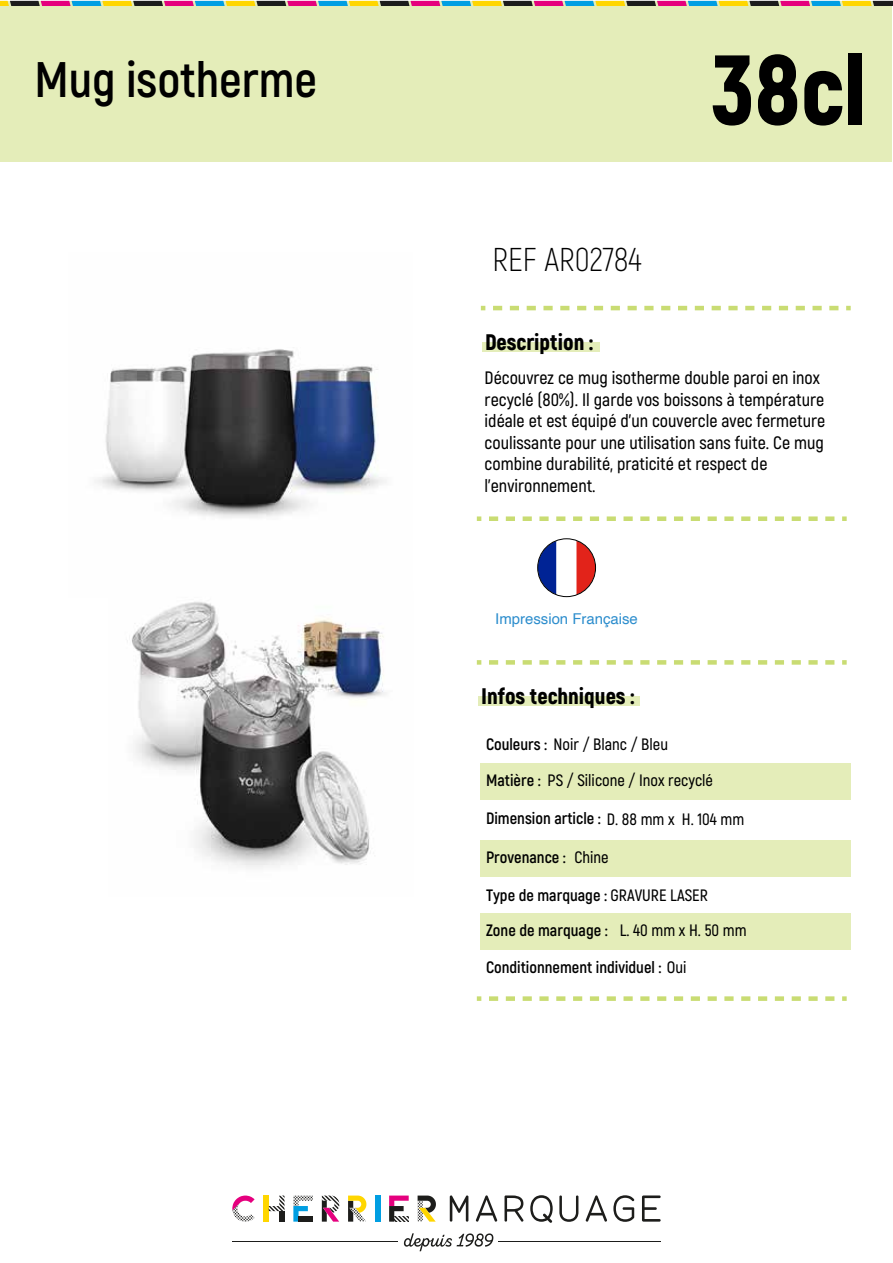
<style>
.page{position:relative;width:893px;height:1263px;background:#fff}
.page>*{position:absolute;margin:0;border:0;box-sizing:border-box;transform-origin:0 0}
.t1{font:900 98.55px "Akrobat";color:#000}
.t2{font:700 49.95px "Akrobat";color:#000}
.t3{font:300 33px "Akrobat";color:#000}
.t4{font:900 22.5px "Akrobat";color:#000}
.t5{font:600 18px/21.6px "Akrobat";color:#000}
.t6{font:700 16.5px "Akrobat";color:#000}
.t7{font:600 16.5px/36.3px "Akrobat";color:#000}
.t8{font:14.85px "Helvetica";color:#2c8dcd}
.s1{font-weight:700}
.s2{font-weight:600}
</style>
<div class="page">
<div style="left:0;top:1px;width:892px;height:161px;background:#e4edb9"></div>
<svg style="left:0;top:1px;width:893px;height:5px;background:#866d63"></svg>
<svg style="left:232px;top:1195px;width:23px;height:26px"></svg>
<svg style="left:293px;top:1195px;width:20px;height:26px"></svg>
<svg style="left:389px;top:1195px;width:20px;height:26px"></svg>
<div style="left:375px;top:1195px;width:5px;height:26px;background:#009ee2"></div>
<div style="left:263px;top:1195px;width:6px;height:26px;background:#ffd600"></div>
<div style="left:279px;top:1211px;width:5px;height:10px;background:#1d1d1b"></div>
<svg style="left:269px;top:1195px;width:15px;height:16px"></svg>
<svg style="left:322px;top:1195px;width:17px;height:26px"></svg>
<svg style="left:348px;top:1195px;width:18px;height:26px"></svg>
<svg style="left:418px;top:1195px;width:18px;height:26px"></svg>
<svg style="left:450px;top:1195px;width:18px;height:26px"></svg>
<svg style="left:476px;top:1195px;width:21px;height:26px"></svg>
<svg style="left:504px;top:1195px;width:19px;height:26px"></svg>
<svg style="left:530px;top:1195px;width:23px;height:28px"></svg>
<svg style="left:559px;top:1195px;width:19px;height:27px"></svg>
<svg style="left:586px;top:1195px;width:21px;height:26px"></svg>
<svg style="left:613px;top:1195px;width:21px;height:27px"></svg>
<svg style="left:642px;top:1195px;width:19px;height:26px"></svg>
<svg style="left:404px;top:1233px;width:89px;height:18px"></svg>
<hr style="left:232px;top:1241px;width:166px;height:1px;background:#1d1d1b">
<hr style="left:498px;top:1241px;width:163px;height:1px;background:#1d1d1b">
<div style="left:480px;top:764px;width:370px;height:36px;background:#e4edb9"></div>
<div style="left:480px;top:840px;width:370px;height:37px;background:#e4edb9"></div>
<div style="left:480px;top:913px;width:370px;height:36px;background:#e4edb9"></div>
<div style="left:482px;top:342px;width:118px;height:10px;background:#e4edb9"></div>
<svg style="left:477px;top:516px;width:4px;height:5px"></svg>
<svg style="left:489px;top:516px;width:358px;height:5px"></svg>
<svg style="left:481px;top:306px;width:4px;height:4px"></svg>
<svg style="left:493px;top:306px;width:358px;height:4px"></svg>
<div style="left:478px;top:697px;width:161px;height:9px;background:#e4edb9"></div>
<svg style="left:477px;top:660px;width:4px;height:5px"></svg>
<svg style="left:489px;top:660px;width:358px;height:5px"></svg>
<svg style="left:477px;top:996px;width:4px;height:5px"></svg>
<svg style="left:489px;top:996px;width:358px;height:5px"></svg>
<svg style="left:538px;top:539px;width:57px;height:57px"></svg>
<div style="left:537px;top:538px;width:59px;height:59px;border:1px solid #000;border-radius:50%"></div>
<img style="left:95px;top:349px;width:291px;height:169px">
<img style="left:132px;top:602px;width:254px;height:266px">
<h2 class="t2" style="left:34px;top:48px;width:284px">Mug isotherme</h2>
<h3 class="t3" style="left:492px;top:240px;width:151px">REF AR02784</h3>
<p class="t4" style="left:485px;top:327px;width:109px">Description :</p>
<h1 class="t1" style="left:712px;top:26px;width:156px">38cl</h1>
<p class="t5" style="left:485px;top:367px;width:342px">Découvrez ce mug isotherme double paroi en inox recyclé (80%). Il garde vos boissons à température idéale et est équipé d’un couvercle avec fermeture coulissante pour une utilisation sans fuite. Ce mug combine durabilité, praticité et respect de l’environnement.</p>
<p class="t8" style="left:495px;top:607px;width:144px">Impression Française</p>
<p class="t4" style="left:481px;top:681px;width:155px">Infos techniques :</p>
<p class="t7" style="left:486px;top:726px;width:229px"><span class="s1">Couleurs :</span> Noir / Blanc / Bleu<br><span class="s1">Matière :</span> PS / Silicone / Inox recyclé</p>
<p class="t6" style="left:486px;top:808px;width:260px">Dimension article : <span class="s2">D. 88 mm x H. 104 mm</span></p>
<p class="t6" style="left:486px;top:846px;width:124px">Provenance : <span class="s2">Chine</span></p>
<p class="t6" style="left:486px;top:885px;width:223px">Type de marquage : <span class="s2">GRAVURE LASER</span></p>
<p class="t6" style="left:486px;top:920px;width:262px">Zone de marquage : <span class="s2">L. 40 mm x H. 50 mm</span></p>
<p class="t6" style="left:486px;top:957px;width:202px">Conditionnement individuel : <span class="s2">Oui</span></p>
</div>
